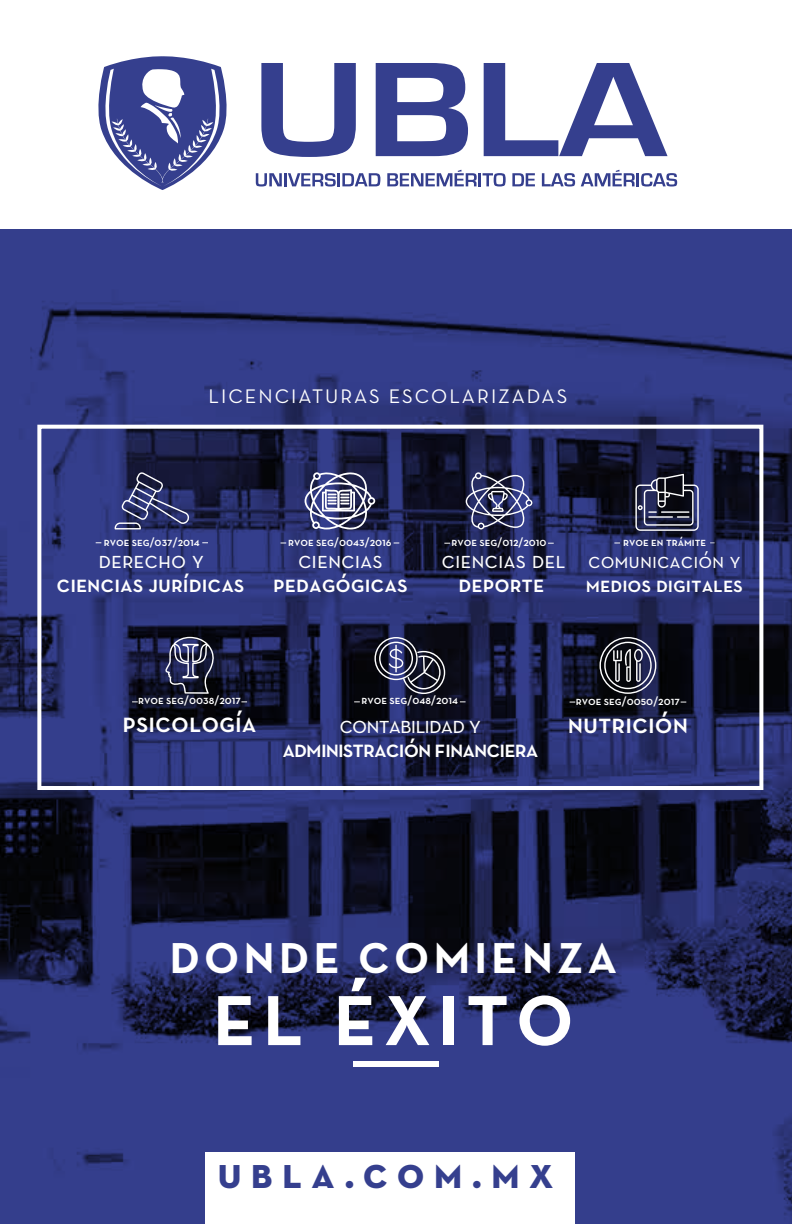
<style>
.page{position:relative;width:792px;height:1224px;background:#fff}
.page>*{position:absolute;margin:0;border:0;box-sizing:border-box;transform-origin:0 0}
.t1{font:700 72px "Neutra Text";letter-spacing:.1em;color:#fff}
.t2{font:700 44px "Neutra Text";letter-spacing:.1em;color:#fff}
.t3{font:44px "Neutra Text Bold SC";letter-spacing:.2em;color:#353f8e}
.t4{font:28px "Neutra Text Demi SC";color:#fff}
.t5{font:24px "Neutra Text Demi SC";color:#fff}
.t6{font:24px "Neutra Text Book SC";color:#fff}
.t7{font:24px "Neutra Text Demi SC";letter-spacing:-.04em;color:#fff}
.t8{font:24px "Neutra Text Book SC";letter-spacing:-.04em;color:#fff}
.t9{font:22px "Neutra Text Demi SC";color:#fff}
.t10{font:22px "Neutra Text Book SC";color:#fff}
.t11{font:20px "Neutra Text";letter-spacing:.1em;color:#fff}
.t12{font:12px "Neutra Text Demi SC";color:#fff}
</style>
<div class="page">
<svg style="left:98px;top:56px;width:129px;height:134px"></svg>
<svg style="left:261px;top:63px;width:95px;height:94px"></svg>
<svg style="left:376px;top:63px;width:92px;height:93px"></svg>
<svg style="left:484px;top:63px;width:184px;height:93px"></svg>
<svg style="left:256px;top:173px;width:124px;height:14px"></svg>
<svg style="left:387px;top:170px;width:119px;height:17px"></svg>
<svg style="left:512px;top:173px;width:23px;height:13px"></svg>
<svg style="left:542px;top:173px;width:33px;height:14px"></svg>
<svg style="left:581px;top:170px;width:96px;height:17px"></svg>
<img style="left:0;top:230px;width:792px;height:994px">
<div style="left:37px;top:425px;width:726px;height:365px;border:4px solid #fff"></div>
<div style="left:353px;top:1061px;width:85px;height:6px;background:#fff"></div>
<svg style="left:115px;top:472px;width:74px;height:57px;background:#3b416e"></svg>
<svg style="left:374px;top:637px;width:71px;height:57px;background:#3e4155"></svg>
<svg style="left:165px;top:637px;width:51px;height:57px;background:#40435c"></svg>
<svg style="left:600px;top:637px;width:56px;height:57px;background:#464755"></svg>
<svg style="left:466px;top:472px;width:66px;height:57px;background:#50557c"></svg>
<svg style="left:305px;top:471px;width:70px;height:58px"></svg>
<div style="left:205px;top:1153px;width:370px;height:71px;background:#fff"></div>
<svg style="left:635px;top:474px;width:64px;height:57px;background:#43465c"></svg>
<hr style="left:648px;top:516px;width:25px;height:2px;background:#fff">
<h3 class="t11" style="left:209px;top:384px;width:360px">LICENCIATURAS ESCOLARIZADAS</h3>
<p class="t12" style="left:104px;top:535px;width:98px">rvoe seg/037/2014</p>
<h3 class="t6" style="left:98px;top:545px;width:107px">derecho y</h3>
<h3 class="t5" style="left:56px;top:569px;width:190px">ciencias jurídicas</h3>
<p class="t12" style="left:288px;top:535px;width:105px">rvoe seg/0043/2016</p>
<h3 class="t6" style="left:298px;top:545px;width:86px">ciencias</h3>
<h3 class="t5" style="left:273px;top:569px;width:136px">pedagógicas</h3>
<p class="t12" style="left:451px;top:534px;width:97px">rvoe seg/012/2010</p>
<h3 class="t6" style="left:441px;top:545px;width:126px">ciencias del</h3>
<h3 class="t5" style="left:458px;top:569px;width:87px">deporte</h3>
<p class="t12" style="left:623px;top:535px;width:84px">rvoe en trámite</p>
<h3 class="t10" style="left:588px;top:547px;width:154px">comunicación y</h3>
<h3 class="t9" style="left:586px;top:571px;width:159px">medios digitales</h3>
<p class="t12" style="left:138px;top:693px;width:104px">rvoe seg/0038/2017</p>
<h3 class="t4" style="left:123px;top:706px;width:136px">psicología</h3>
<p class="t12" style="left:361px;top:693px;width:98px">rvoe seg/048/2014</p>
<h3 class="t8" style="left:340px;top:710px;width:143px">contabilidad y</h3>
<h3 class="t7" style="left:282px;top:734px;width:257px">administración financiera</h3>
<p class="t12" style="left:576px;top:693px;width:106px">rvoe seg/0050/2017</p>
<h3 class="t4" style="left:568px;top:706px;width:122px">nutrición</h3>
<h2 class="t2" style="left:170px;top:931px;width:449px">DONDE COMIENZA</h2>
<h1 class="t1" style="left:213px;top:976px;width:362px">EL ÉXITO</h1>
<h2 class="t3" style="left:218px;top:1145px;width:338px">ubla.com.mx</h2>
</div>
